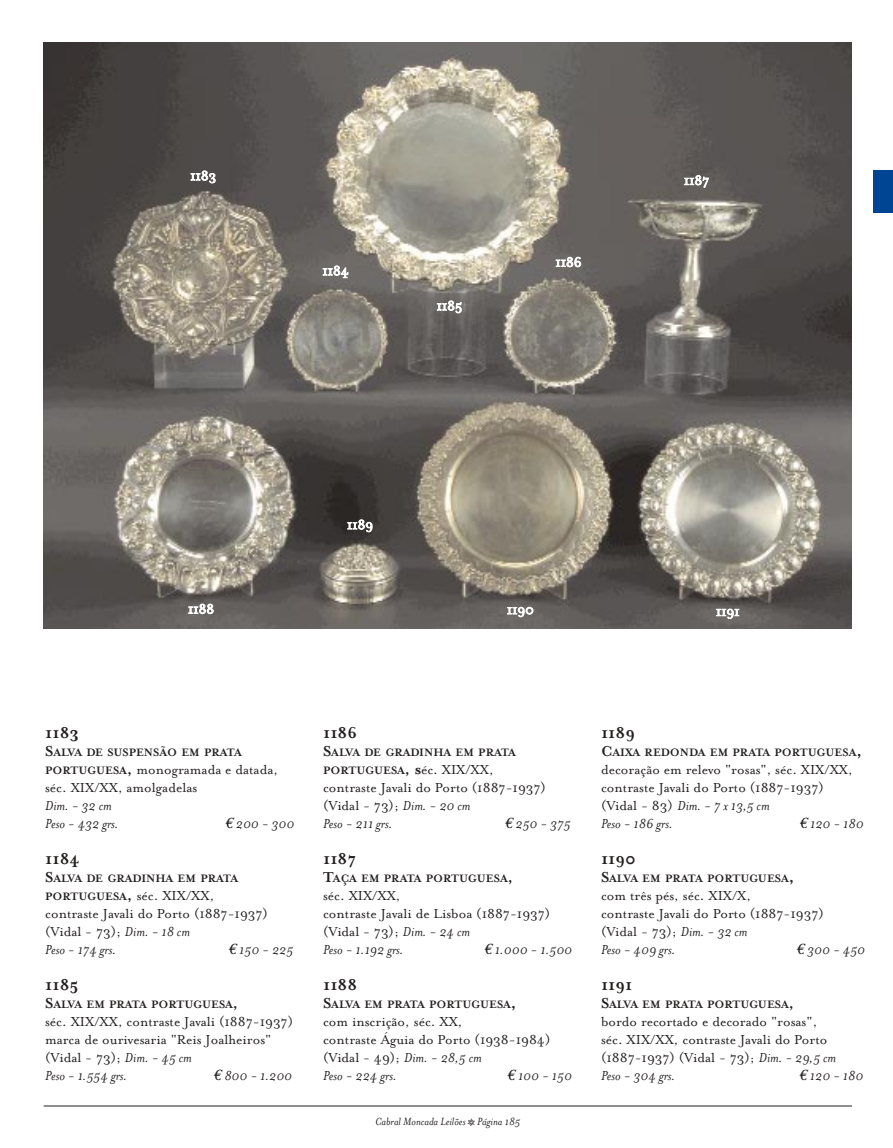
<style>
.page{position:relative;width:893px;height:1148px;background:#fff}
.page>*{position:absolute;margin:0;border:0;box-sizing:border-box;transform-origin:0 0}
.t1{font:700 18px "Mrs Eaves";color:#231f1f}
.t2{font:15px/18px "Mrs Eaves Roman";color:#231f1f}
.t3{font:italic 15px/18px "Mrs Eaves";color:#231f1f}
.t4{font:15px "Mrs Eaves Roman";letter-spacing:-.01em;color:#fff}
.t5{font:700 12.3px/18px "Mrs Eaves";color:#231f1f}
.t6{font:italic 12px "Mrs Eaves";color:#231f1f}
.s1{font-size:16.5px}
.s2{font-family:"Mrs Eaves";font-weight:700;font-size:12.3px}
.s3{font-family:"Mrs Eaves";font-weight:700;font-size:16.5px}
.s4{font-family:"Euro Serif"}
.s5{font-family:"Mrs Eaves";font-style:italic}
.s6{font-size:18px}
.s7{font-family:"Mrs Eaves Roman";font-weight:400;font-size:15px}
.s8{font-family:"Mrs Eaves Fractions";font-style:normal}
.s9{font-family:"Mrs Eaves Roman";font-style:normal}
</style>
<div class="page">
<img style="left:44px;top:43px;width:807px;height:585px">
<hr style="left:44px;top:1105px;width:807px;height:1px;background:#231f1f">
<div style="left:873px;top:170px;width:19px;height:43px;background:#004594"></div>
<p class="t4" style="left:190px;top:166px;width:27px">1183</p>
<p class="t4" style="left:322px;top:261px;width:28px">1184</p>
<p class="t4" style="left:436px;top:296px;width:27px">1185</p>
<p class="t4" style="left:555px;top:252px;width:28px">1186</p>
<p class="t4" style="left:683px;top:171px;width:27px">1187</p>
<p class="t4" style="left:188px;top:599px;width:28px">1188</p>
<p class="t4" style="left:347px;top:515px;width:28px">1189</p>
<p class="t4" style="left:507px;top:600px;width:29px">1190</p>
<p class="t4" style="left:715px;top:602px;width:25px">1191</p>
<p class="t1" style="left:45px;top:721px;width:35px">1183</p>
<p class="t5" style="left:45px;top:743px;width:198px"><span class="s1">S</span>ALVA DE SUSPENSÃO EM PRATA</p>
<p class="t2" style="left:45px;top:760px;width:234px"><span class="s2">PORTUGUESA</span><span class="s3">,</span> monogramada e datada, séc. XIX/XX, amolgadelas</p>
<p class="t3" style="left:45px;top:796px;width:75px">Dim. - 32 cm<br>Peso - 432 grs.</p>
<p class="t3" style="left:225px;top:814px;width:70px"><span class="s4">€</span> 200 - 300</p>
<p class="t1" style="left:45px;top:847px;width:36px">1184</p>
<p class="t5" style="left:45px;top:869px;width:194px"><span class="s1">S</span>ALVA DE GRADINHA EM PRATA</p>
<p class="t2" style="left:45px;top:886px;width:224px"><span class="s2">PORTUGUESA</span><span class="s3">,</span> séc. XIX/XX, contraste Javali do Porto (1887-1937) (Vidal - 73); <span class="s5">Dim. - 18 cm</span></p>
<p class="t3" style="left:45px;top:940px;width:73px">Peso - 174 grs.</p>
<p class="t3" style="left:229px;top:940px;width:66px"><span class="s4">€</span> 150 - 225</p>
<p class="t1" style="left:45px;top:973px;width:35px">1185</p>
<p class="t5" style="left:45px;top:995px;width:194px"><span class="s1">S</span>ALVA EM PRATA PORTUGUESA<span class="s1">,</span></p>
<p class="t2" style="left:45px;top:1012px;width:249px">séc. XIX/XX, contraste Javali (1887-1937) marca de ourivesaria "Reis Joalheiros" (Vidal - 73); <span class="s5">Dim. - 45 cm</span></p>
<p class="t3" style="left:45px;top:1066px;width:84px">Peso - 1.554 grs.</p>
<p class="t3" style="left:214px;top:1066px;width:80px"><span class="s4">€</span> 800 - 1.200</p>
<p class="t1" style="left:323px;top:721px;width:35px">1186</p>
<p class="t5" style="left:323px;top:743px;width:194px"><span class="s1">S</span>ALVA DE GRADINHA EM PRATA<br>PORTUGUESA<span class="s1">,</span> <span class="s6">s</span><span class="s7">éc. XIX/XX,</span></p>
<p class="t2" style="left:323px;top:778px;width:224px">contraste Javali do Porto (1887-1937) (Vidal - 73); <span class="s5">Dim. - 20 cm</span></p>
<p class="t3" style="left:323px;top:814px;width:71px">Peso - 211 grs.</p>
<p class="t3" style="left:505px;top:814px;width:67px"><span class="s4">€</span> 250 - 375</p>
<p class="t1" style="left:323px;top:847px;width:34px">1187</p>
<p class="t5" style="left:323px;top:869px;width:191px"><span class="s1">T</span>AÇA EM PRATA PORTUGUESA<span class="s1">,</span></p>
<p class="t2" style="left:323px;top:886px;width:229px">séc. XIX/XX,<br>contraste Javali de Lisboa (1887-1937) (Vidal - 73); <span class="s5">Dim. - 24 cm</span></p>
<p class="t3" style="left:323px;top:940px;width:82px">Peso - 1.192 grs.</p>
<p class="t3" style="left:484px;top:940px;width:89px"><span class="s4">€</span> 1.000 - 1.500</p>
<p class="t1" style="left:323px;top:973px;width:36px">1188</p>
<p class="t5" style="left:323px;top:995px;width:195px"><span class="s1">S</span>ALVA EM PRATA PORTUGUESA<span class="s6">,</span></p>
<p class="t2" style="left:323px;top:1012px;width:229px">com inscrição, séc. XX,<br>contraste Águia do Porto (1938-1984) (Vidal - 49); <span class="s5">Dim. - 28,5 cm</span></p>
<p class="t3" style="left:323px;top:1066px;width:75px">Peso - 224 grs.</p>
<p class="t3" style="left:507px;top:1066px;width:66px"><span class="s4">€</span> 100 - 150</p>
<p class="t6" style="left:375px;top:1113px;width:147px">Cabral Moncada Leilões <span class="s8">Q</span> Página 185</p>
<p class="t1" style="left:601px;top:721px;width:35px">1189</p>
<p class="t5" style="left:601px;top:743px;width:262px"><span class="s1">C</span>AIXA REDONDA EM PRATA PORTUGUESA<span class="s6">,</span></p>
<p class="t2" style="left:601px;top:760px;width:253px">decoração em relevo "rosas", séc. XIX/XX, contraste Javali do Porto (1887-1937)</p>
<p class="t3" style="left:601px;top:796px;width:170px"><span class="s9">(Vidal - 83)</span> Dim. - 7 x 13,5 cm<br>Peso - 186 grs.</p>
<p class="t3" style="left:799px;top:814px;width:65px"><span class="s4">€</span> 120 - 180</p>
<p class="t1" style="left:601px;top:847px;width:36px">1190</p>
<p class="t5" style="left:601px;top:869px;width:195px"><span class="s1">S</span>ALVA EM PRATA PORTUGUESA<span class="s6">,</span></p>
<p class="t2" style="left:601px;top:886px;width:224px">com três pés, séc. XIX/X,<br>contraste Javali do Porto (1887-1937) (Vidal - 73); <span class="s5">Dim. - 32 cm</span></p>
<p class="t3" style="left:601px;top:940px;width:76px">Peso - 409 grs.</p>
<p class="t3" style="left:796px;top:940px;width:70px"><span class="s4">€</span> 300 - 450</p>
<p class="t1" style="left:601px;top:973px;width:33px">1191</p>
<p class="t5" style="left:601px;top:995px;width:194px"><span class="s1">S</span>ALVA EM PRATA PORTUGUESA<span class="s1">,</span></p>
<p class="t2" style="left:601px;top:1012px;width:237px">bordo recortado e decorado "rosas", séc. XIX/XX, contraste Javali do Porto (1887-1937) (Vidal - 73); <span class="s5">Dim. - 29,5 cm</span></p>
<p class="t3" style="left:601px;top:1066px;width:76px">Peso - 304 grs.</p>
<p class="t3" style="left:799px;top:1066px;width:65px"><span class="s4">€</span> 120 - 180</p>
</div>
